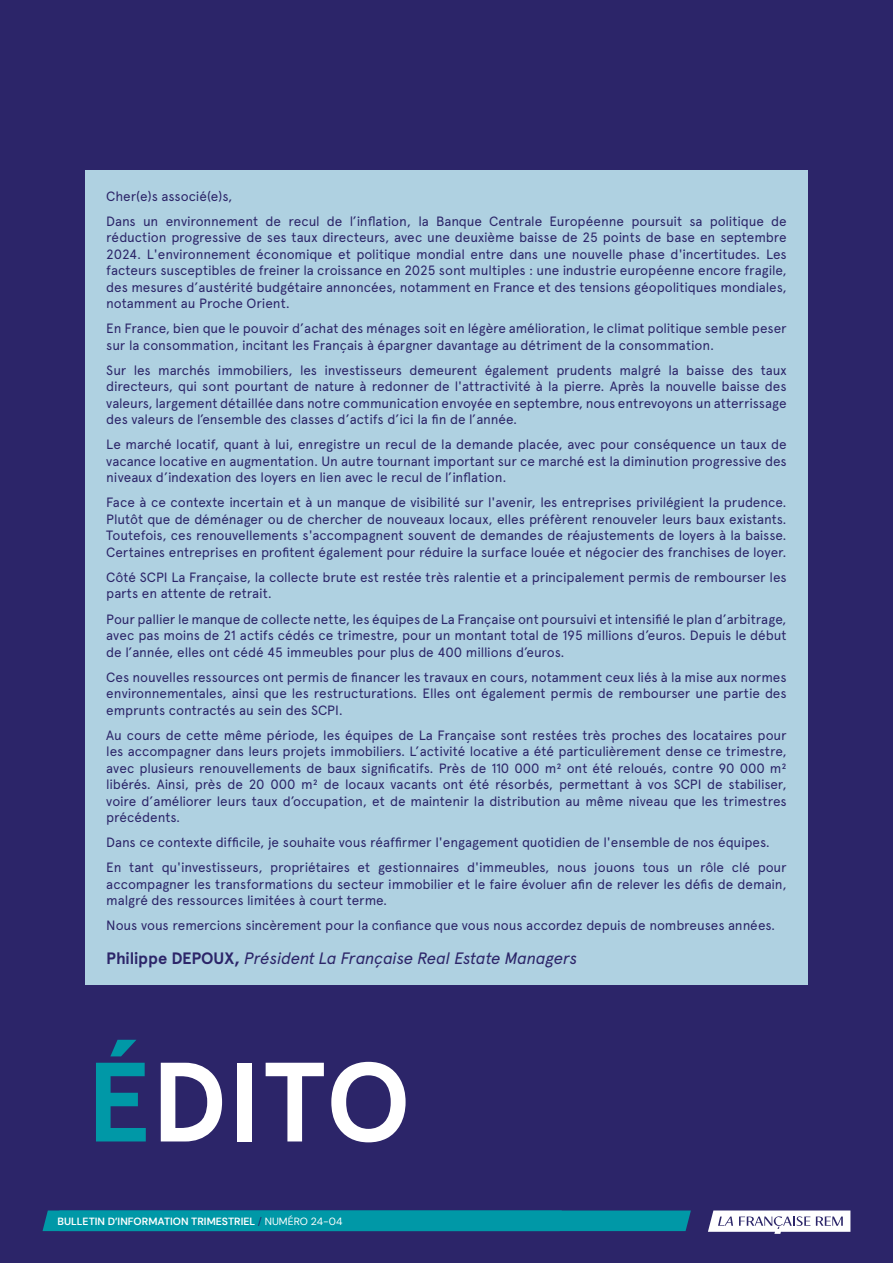
<style>
.page{position:relative;width:893px;height:1263px;background:#2c2569}
.page>*{position:absolute;margin:0;border:0;box-sizing:border-box;transform-origin:0 0}
.TITRE_EDITO{font:700 112.5px "Apercu";letter-spacing:.005em;color:#fff}
.t1{font:italic 16.5px "Apercu";letter-spacing:-.01em;color:#2c2569}
.t2{font:13.5px/16.5px "Apercu";letter-spacing:-.005em;color:#2c2569;text-align:justify}
.t3{font:600 10.5px "DM Sans";color:#fff}
.s1{font-weight:700;font-style:normal}
.s2{color:#0098a7}
.s3{font-weight:400;color:#2c2569}
.s4{font-weight:400}
</style>
<div class="page">
<div style="left:43px;top:1210px;width:648px;height:21px;background:#0098a7"></div>
<svg style="left:708px;top:1210px;width:142px;height:24px;background:#d1cfde"></svg>
<div style="left:706px;top:1233px;width:67px;height:9px;background:#2c2569"></div>
<div style="left:85px;top:170px;width:723px;height:815px;background:#afd1e1"></div>
<p class="t2" style="left:106px;top:188px;width:128px">Cher(e)s associé(e)s,</p>
<p class="t2" style="left:106px;top:213px;width:682px">Dans un environnement de recul de l’inflation, la Banque Centrale Européenne poursuit sa politique de réduction progressive de ses taux directeurs, avec une deuxième baisse de 25 points de base en septembre 2024. L'environnement économique et politique mondial entre dans une nouvelle phase d'incertitudes. Les facteurs susceptibles de freiner la croissance en 2025 sont multiples : une industrie européenne encore fragile, des mesures d’austérité budgétaire annoncées, notamment en France et des tensions géopolitiques mondiales, notamment au Proche Orient.</p>
<p class="t2" style="left:106px;top:320px;width:682px">En France, bien que le pouvoir d’achat des ménages soit en légère amélioration, le climat politique semble peser sur la consommation, incitant les Français à épargner davantage au détriment de la consommation.</p>
<p class="t2" style="left:106px;top:362px;width:682px">Sur les marchés immobiliers, les investisseurs demeurent également prudents malgré la baisse des taux directeurs, qui sont pourtant de nature à redonner de l'attractivité à la pierre. Après la nouvelle baisse des valeurs, largement détaillée dans notre communication envoyée en septembre, nous entrevoyons un atterrissage des valeurs de l’ensemble des classes d’actifs d’ici la fin de l’année.</p>
<p class="t2" style="left:106px;top:436px;width:682px">Le marché locatif, quant à lui, enregistre un recul de la demande placée, avec pour conséquence un taux de vacance locative en augmentation. Un autre tournant important sur ce marché est la diminution progressive des niveaux d’indexation des loyers en lien avec le recul de l’inflation.</p>
<p class="t2" style="left:106px;top:494px;width:682px">Face à ce contexte incertain et à un manque de visibilité sur l'avenir, les entreprises privilégient la prudence.<br>Plutôt que de déménager ou de chercher de nouveaux locaux, elles préfèrent renouveler leurs baux existants.<br>Toutefois, ces renouvellements s'accompagnent souvent de demandes de réajustements de loyers à la baisse.<br>Certaines entreprises en profitent également pour réduire la surface louée et négocier des franchises de loyer.</p>
<p class="t2" style="left:106px;top:569px;width:682px">Côté SCPI La Française, la collecte brute est restée très ralentie et a principalement permis de rembourser les parts en attente de retrait.</p>
<p class="t2" style="left:106px;top:610px;width:682px">Pour pallier le manque de collecte nette, les équipes de La Française ont poursuivi et intensifié le plan d’arbitrage, avec pas moins de 21 actifs cédés ce trimestre, pour un montant total de 195 millions d’euros. Depuis le début de l’année, elles ont cédé 45 immeubles pour plus de 400 millions d’euros.</p>
<p class="t2" style="left:106px;top:668px;width:682px">Ces nouvelles ressources ont permis de financer les travaux en cours, notamment ceux liés à la mise aux normes environnementales, ainsi que les restructurations. Elles ont également permis de rembourser une partie des emprunts contractés au sein des SCPI.</p>
<p class="t2" style="left:106px;top:726px;width:682px">Au cours de cette même période, les équipes de La Française sont restées très proches des locataires pour les accompagner dans leurs projets immobiliers. L’activité locative a été particulièrement dense ce trimestre, avec plusieurs renouvellements de baux significatifs. Près de 110 000 m² ont été reloués, contre 90 000 m² libérés. Ainsi, près de 20 000 m² de locaux vacants ont été résorbés, permettant à vos SCPI de stabiliser, voire d’améliorer leurs taux d’occupation, et de maintenir la distribution au même niveau que les trimestres précédents.</p>
<p class="t2" style="left:106px;top:834px;width:665px">Dans ce contexte difficile, je souhaite vous réaffirmer l'engagement quotidien de l'ensemble de nos équipes.</p>
<p class="t2" style="left:106px;top:859px;width:682px">En tant qu'investisseurs, propriétaires et gestionnaires d'immeubles, nous jouons tous un rôle clé pour accompagner les transformations du secteur immobilier et le faire évoluer afin de relever les défis de demain, malgré des ressources limitées à court terme.</p>
<p class="t2" style="left:106px;top:917px;width:671px">Nous vous remercions sincèrement pour la confiance que vous nous accordez depuis de nombreuses années.</p>
<p class="t1" style="left:106px;top:944px;width:473px"><span class="s1">Philippe DEPOUX,</span> Président La Française Real Estate Managers</p>
<p class="TITRE_EDITO" style="left:86px;top:1034px;width:327px"><span class="s2">É</span>DITO</p>
<p class="t3" style="left:57px;top:1214px;width:286px">BULLETIN D’INFORMATION TRIMESTRIEL <span class="s3">/</span> <span class="s4">NUMÉRO 24-04</span></p>
</div>
